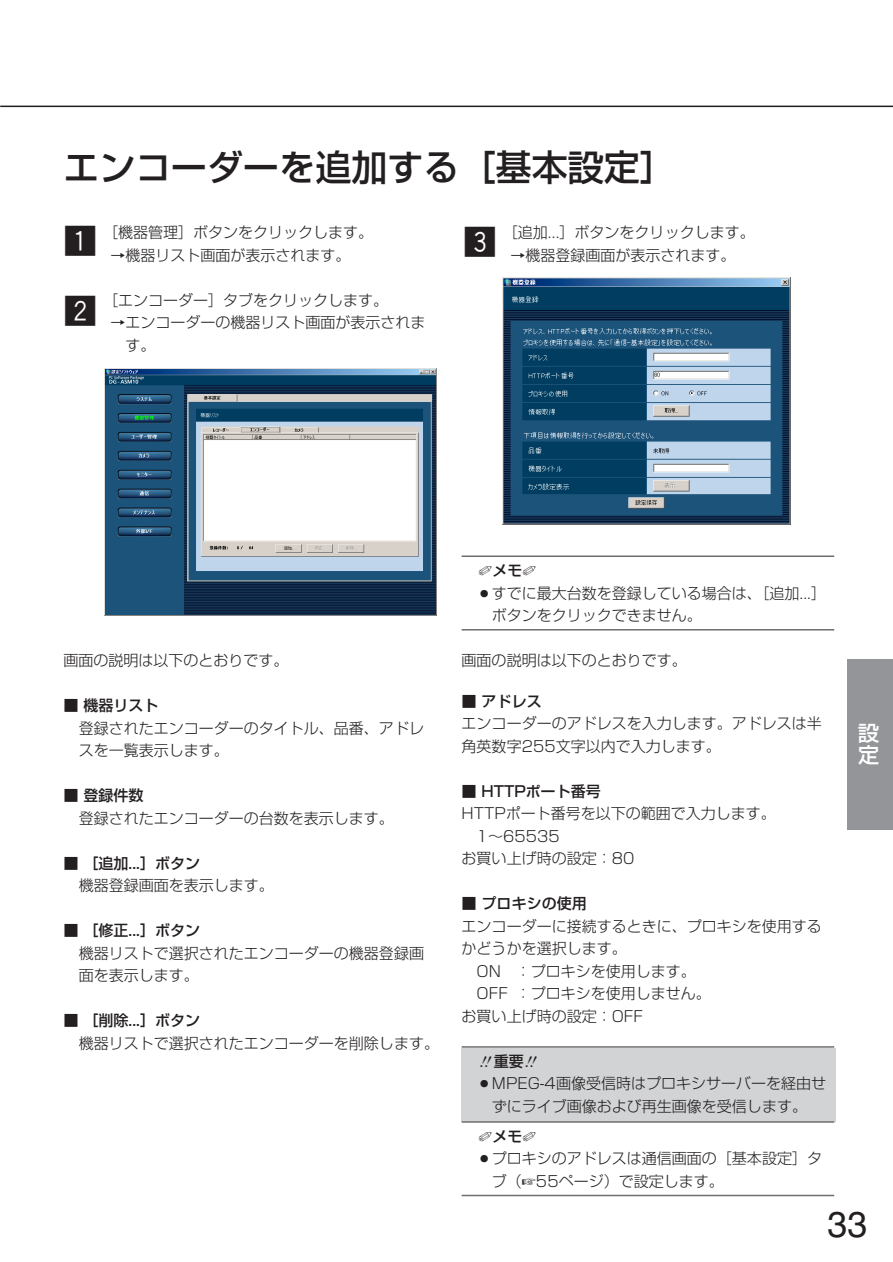
<style>
.page{position:relative;width:893px;height:1262px;background:#fff}
.page>*{position:absolute;margin:0;border:0;box-sizing:border-box;transform-origin:0 0}
.t1{font:500 36px "Shin Go";color:#231f20}
.t2{font:36px "Helvetica";color:#231f20}
.t3{font:33px "Gthin Hround";color:#231f20}
.t4{font:500 21px/22.5px "Shin Go";color:#fff}
.t5{font:300 15px/22.5px "Shin Go";color:#231f20}
.t6{font:500 15px "Shin Go";color:#231f20}
</style>
<div class="page">
<hr style="left:0;top:106px;width:892px;height:1px;background:#231f20">
<div style="left:847px;top:659px;width:45px;height:170px;background:#939598"></div>
<div style="left:461px;top:1047px;width:375px;height:74px;background:#d1d3d4"></div>
<hr style="left:461px;top:555px;width:373px;height:2px;background:#6c6e70">
<hr style="left:461px;top:629px;width:373px;height:1px;background:#6c6e70">
<hr style="left:461px;top:1046px;width:373px;height:1px;background:#6c6e70">
<hr style="left:461px;top:1121px;width:373px;height:1px;background:#6c6e70">
<hr style="left:461px;top:1194px;width:373px;height:2px;background:#6c6e70">
<img style="left:104px;top:368px;width:332px;height:247px">
<img style="left:502px;top:278px;width:288px;height:246px">
<h1 class="t1" style="left:63px;top:154px;width:614px">エンコーダーを追加する［基本設定］</h1>
<p class="t5" style="left:103px;top:223px;width:272px">［機器管理］ボタンをクリックします。</p>
<p class="t5" style="left:110px;top:246px;width:242px">→機器リスト画面が表示されます。</p>
<p class="t5" style="left:103px;top:291px;width:287px">［エンコーダー］タブをクリックします。</p>
<p class="t5" style="left:125px;top:313px;width:302px;text-indent:-15px">→エンコーダーの機器リスト画面が表示されます。</p>
<h2 class="t3" style="left:64px;top:225px;width:35px">Z</h2>
<h2 class="t3" style="left:463px;top:226px;width:34px">C</h2>
<h2 class="t3" style="left:64px;top:294px;width:34px">X</h2>
<p class="t5" style="left:503px;top:223px;width:253px">［追加...］ボタンをクリックします。</p>
<p class="t5" style="left:510px;top:246px;width:226px">→機器登録画面が表示されます。</p>
<p class="t5" style="left:63px;top:651px;width:227px">画面の説明は以下のとおりです。</p>
<p class="t6" style="left:63px;top:699px;width:96px">■ 機器リスト</p>
<p class="t5" style="left:79px;top:718px;width:346px">登録されたエンコーダーのタイトル、品番、アドレスを一覧表示します。</p>
<p class="t6" style="left:63px;top:789px;width:81px">■ 登録件数</p>
<p class="t5" style="left:79px;top:808px;width:316px">登録されたエンコーダーの台数を表示します。</p>
<p class="t6" style="left:63px;top:857px;width:138px">■ ［追加...］ボタン</p>
<p class="t5" style="left:79px;top:876px;width:196px">機器登録画面を表示します。</p>
<p class="t6" style="left:63px;top:924px;width:138px">■ ［修正...］ボタン</p>
<p class="t5" style="left:79px;top:943px;width:346px">機器リストで選択されたエンコーダーの機器登録画面を表示します。</p>
<p class="t6" style="left:63px;top:1014px;width:138px">■ ［削除...］ボタン</p>
<p class="t5" style="left:79px;top:1033px;width:361px">機器リストで選択されたエンコーダーを削除します。</p>
<p class="t6" style="left:478px;top:564px;width:59px">✐メモ✐</p>
<p class="t5" style="left:492px;top:583px;width:336px;text-indent:-15px">○すでに最大台数を登録している場合は、［追加...］ボタンをクリックできません。</p>
<p class="t5" style="left:461px;top:651px;width:226px">画面の説明は以下のとおりです。</p>
<p class="t6" style="left:461px;top:695px;width:81px">■ アドレス</p>
<p class="t5" style="left:461px;top:714px;width:362px">エンコーダーのアドレスを入力します。アドレスは半角英数字255文字以内で入力します。</p>
<p class="t6" style="left:461px;top:785px;width:141px">■ HTTPポート番号</p>
<p class="t5" style="left:461px;top:804px;width:316px">HTTPポート番号を以下の範囲で入力します。</p>
<p class="t5" style="left:476px;top:826px;width:85px">1～65535</p>
<p class="t5" style="left:461px;top:849px;width:174px">お買い上げ時の設定：80</p>
<p class="t6" style="left:461px;top:897px;width:126px">■ プロキシの使用</p>
<p class="t5" style="left:461px;top:916px;width:362px">エンコーダーに接続するときに、プロキシを使用する</p>
<p class="t5" style="left:461px;top:939px;width:166px">かどうかを選択します。</p>
<p class="t5" style="left:476px;top:961px;width:220px">ON ：プロキシを使用します。</p>
<p class="t5" style="left:476px;top:984px;width:235px">OFF ：プロキシを使用しません。</p>
<p class="t5" style="left:461px;top:1006px;width:183px">お買い上げ時の設定：OFF</p>
<p class="t6" style="left:493px;top:1055px;width:31px">重要</p>
<p class="t5" style="left:477px;top:1074px;width:351px;text-align:center">○MPEG-4画像受信時はプロキシサーバーを経由せずにライブ画像および再生画像を受信します。</p>
<p class="t6" style="left:478px;top:1130px;width:59px">✐メモ✐</p>
<p class="t5" style="left:492px;top:1149px;width:331px;text-indent:-15px">○プロキシのアドレスは通信画面の［基本設定］タブ（☞55ページ）で設定します。</p>
<h3 class="t4" style="left:858px;top:724px;width:22px">設定</h3>
<h1 class="t2" style="left:827px;top:1211px;width:42px">33</h1>
</div>
